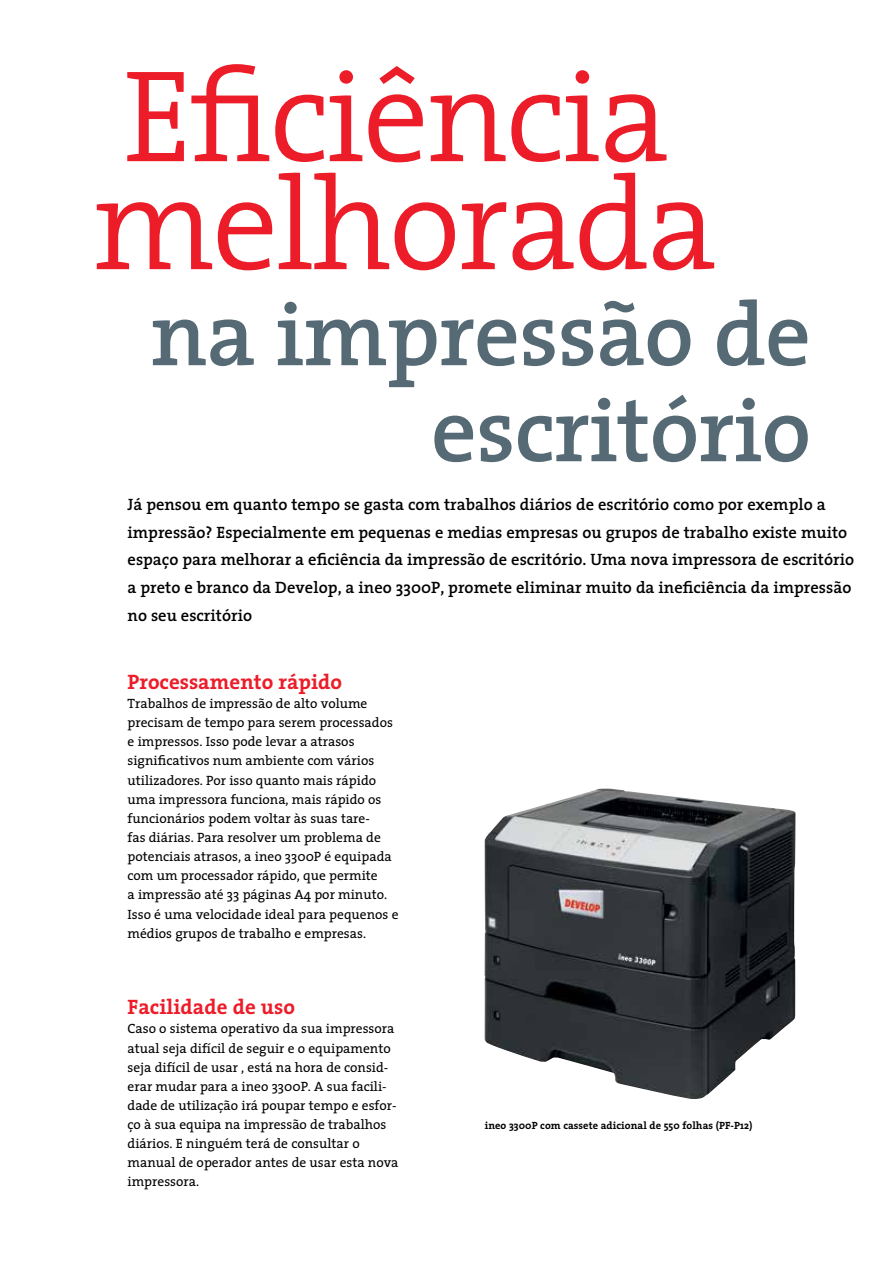
<style>
.page{position:relative;width:893px;height:1263px;background:#fff}
.page>*{position:absolute;margin:0;border:0;box-sizing:border-box;transform-origin:0 0}
.t1{font:300 132px/108px "The Serif";letter-spacing:-.02em;color:#ed1c29}
.t2{font:600 90px/96px "The Serif";letter-spacing:-.01em;color:#556a75;text-align:right}
.t3{font:700 21px "The Serif";color:#ed1c29}
.t4{font:600 16.5px/27.6px "The Serif";color:#000}
.t5{font:13.5px/19.2px "The Serif";color:#000}
.t6{font:700 10.5px "The Serif";letter-spacing:.005em;color:#000}
</style>
<div class="page">
<img style="left:484px;top:788px;width:312px;height:311px">
<h1 class="t1" style="left:93px;top:64px;width:626px">Eficiência melhorada</h1>
<h2 class="t2" style="left:150px;top:287px;width:662px">na impressão de escritório</h2>
<p class="t4" style="left:128px;top:491px;width:728px">Já pensou em quanto tempo se gasta com trabalhos diários de escritório como por exemplo a impressão? Especialmente em pequenas e medias empresas ou grupos de trabalho existe muito espaço para melhorar a eficiência da impressão de escritório. Uma nova impressora de escritório a preto e branco da Develop, a ineo 3300P, promete eliminar muito da ineficiência da impressão no seu escritório</p>
<h3 class="t3" style="left:128px;top:668px;width:216px">Processamento rápido</h3>
<p class="t5" style="left:128px;top:694px;width:272px">Trabalhos de impressão de alto volume precisam de tempo para serem processados e impressos. Isso pode levar a atrasos significativos num ambiente com vários utilizadores. Por isso quanto mais rápido uma impressora funciona, mais rápido os funcionários podem voltar às suas tare-<br>fas diárias. Para resolver um problema de potenciais atrasos, a ineo 3300P é equipada com um processador rápido, que permite<br>a impressão até 33 páginas A4 por minuto.<br>Isso é uma velocidade ideal para pequenos e médios grupos de trabalho e empresas.</p>
<h3 class="t3" style="left:128px;top:994px;width:169px">Facilidade de uso</h3>
<p class="t5" style="left:128px;top:1019px;width:272px">Caso o sistema operativo da sua impressora atual seja difícil de seguir e o equipamento seja difícil de usar , está na hora de consid&shy;erar mudar para a ineo 3300P. A sua facili&shy;dade de utilização irá poupar tempo e esfor&shy;ço à sua equipa na impressão de trabalhos diários. E ninguém terá de consultar o manual de operador antes de usar esta nova impressora.</p>
<p class="t6" style="left:485px;top:1119px;width:269px">ineo 3300P com cassete adicional de 550 folhas (PF-P12)</p>
</div>
